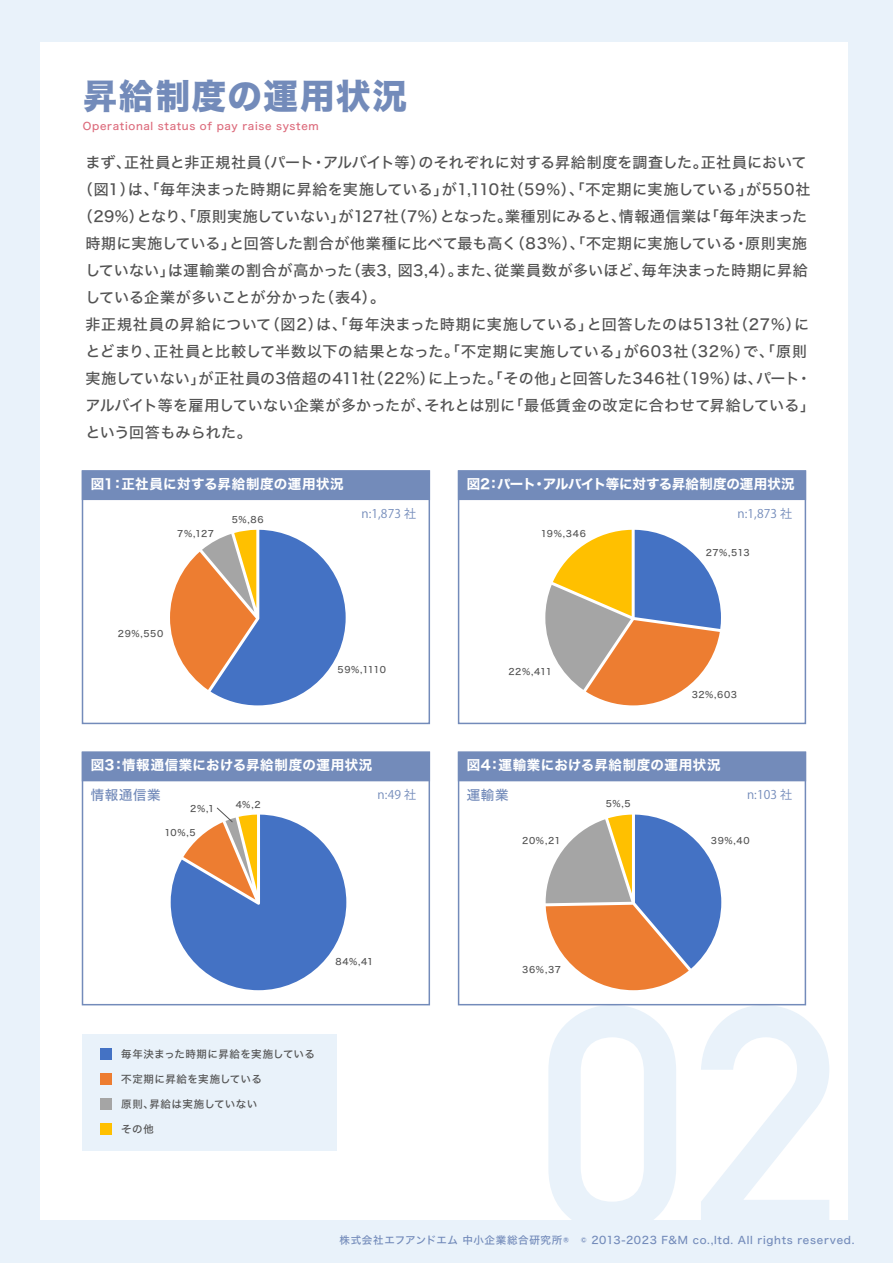
<style>
.page{position:relative;width:893px;height:1263px;background:#e9f2fa}
.page>*{position:absolute;margin:0;border:0;box-sizing:border-box;transform-origin:0 0}
.t1{font:700 316.35px "DIN Alternate";color:#e9f2fa}
.t2{font:34.5px "Hiragino Sans W8";letter-spacing:.045em;color:#738bba}
.t3{font:15px "Hiragino Sans W5";letter-spacing:.015em;color:#525252}
.t4{font:13.5px "Hiragino Sans W7";letter-spacing:.04em;color:#fff}
.t5{font:13.5px "Hiragino Sans W7";letter-spacing:-.01em;color:#fff}
.t6{font:13.5px "Hiragino Sans W7";letter-spacing:.02em;color:#fff}
.t7{font:13.5px "Hiragino Sans W5";letter-spacing:.045em;color:#738bba}
.t8{font:12px "Koz Go Pr 6 N";letter-spacing:.01em;color:#738bba}
.t9{font:10.5px "Hiragino Sans W5";letter-spacing:.06em;color:#738bba}
.t10{font:10.5px "Hiragino Sans W5";letter-spacing:.04em;color:#525252}
.t11{font:10.5px "Hiragino Sans W5";letter-spacing:.065em;color:#dc6a7b}
.t12{font:9px "Hiragino Sans W5";letter-spacing:.055em;color:#525252}
</style>
<div class="page">
<div style="left:40px;top:42px;width:808px;height:1177px;background:#fff"></div>
<div style="left:82px;top:1034px;width:255px;height:117px;background:#e9f2fa"></div>
<div style="left:101px;top:1049px;width:11px;height:11px;background:#4472c4"></div>
<div style="left:101px;top:1074px;width:11px;height:11px;background:#ed7d31"></div>
<div style="left:101px;top:1098px;width:11px;height:12px;background:#a5a5a5"></div>
<div style="left:101px;top:1123px;width:11px;height:11px;background:#ffc000"></div>
<div style="left:82px;top:470px;width:348px;height:254px;border:2px solid #738bba"></div>
<div style="left:82px;top:470px;width:348px;height:30px;background:#738bba;border:2px solid #738bba"></div>
<div style="left:458px;top:470px;width:348px;height:254px;border:2px solid #738bba"></div>
<div style="left:458px;top:470px;width:348px;height:30px;background:#738bba;border:2px solid #738bba"></div>
<div style="left:82px;top:752px;width:348px;height:253px;border:2px solid #738bba"></div>
<div style="left:82px;top:752px;width:348px;height:29px;background:#738bba"></div>
<div style="left:458px;top:752px;width:348px;height:253px;border:2px solid #738bba"></div>
<div style="left:458px;top:752px;width:348px;height:29px;background:#738bba"></div>
<svg style="left:170px;top:530px;width:176px;height:175px"></svg>
<svg style="left:545px;top:530px;width:176px;height:175px"></svg>
<svg style="left:171px;top:807px;width:175px;height:183px"></svg>
<svg style="left:546px;top:815px;width:175px;height:175px"></svg>
<h2 class="t2" style="left:83px;top:77px;width:326px">昇給制度の運用状況</h2>
<p class="t11" style="left:83px;top:117px;width:237px">Operational status of pay raise system</p>
<p class="t3" style="left:85px;top:149px;width:723px">まず、正社員と非正規社員（パート・アルバイト等）のそれぞれに対する昇給制度を調査した。正社員において</p>
<p class="t3" style="left:78px;top:176px;width:734px">（図1）は、「毎年決まった時期に昇給を実施している」が1,110社（59%）、「不定期に実施している」が550社</p>
<p class="t3" style="left:78px;top:203px;width:731px">（29%）となり、「原則実施していない」が127社（7%）となった。業種別にみると、情報通信業は「毎年決まった</p>
<p class="t3" style="left:85px;top:230px;width:723px">時期に実施している」と回答した割合が他業種に比べて最も高く（83%）、「不定期に実施している・原則実施</p>
<p class="t3" style="left:85px;top:257px;width:724px">していない」は運輸業の割合が高かった（表3, 図3,4）。また、従業員数が多いほど、毎年決まった時期に昇給</p>
<p class="t3" style="left:85px;top:284px;width:301px">している企業が多いことが分かった（表4）。</p>
<p class="t3" style="left:85px;top:311px;width:725px">非正規社員の昇給について（図2）は、「毎年決まった時期に実施している」と回答したのは513社（27%）に</p>
<p class="t3" style="left:85px;top:338px;width:723px">とどまり、正社員と比較して半数以下の結果となった。「不定期に実施している」が603社（32%）で、「原則</p>
<p class="t3" style="left:85px;top:365px;width:727px">実施していない」が正社員の3倍超の411社（22%）に上った。「その他」と回答した346社（19%）は、パート・</p>
<p class="t3" style="left:85px;top:392px;width:731px">アルバイト等を雇用していない企業が多かったが、それとは別に「最低賃金の改定に合わせて昇給している」</p>
<p class="t3" style="left:85px;top:419px;width:168px">という回答もみられた。</p>
<p class="t6" style="left:91px;top:473px;width:255px">図1：正社員に対する昇給制度の運用状況</p>
<p class="t12" style="left:177px;top:525px;width:38px">7%,127</p>
<p class="t12" style="left:232px;top:511px;width:33px">5%,86</p>
<p class="t8" style="left:361px;top:507px;width:56px">n:1,873 社</p>
<p class="t12" style="left:118px;top:625px;width:47px">29%,550</p>
<p class="t12" style="left:338px;top:662px;width:50px">59%,1110</p>
<p class="t4" style="left:91px;top:755px;width:283px">図3：情報通信業における昇給制度の運用状況</p>
<p class="t7" style="left:91px;top:783px;width:72px">情報通信業</p>
<p class="t8" style="left:378px;top:788px;width:40px">n:49 社</p>
<p class="t12" style="left:236px;top:796px;width:26px">4%,2</p>
<p class="t12" style="left:190px;top:800px;width:26px">2%,1</p>
<p class="t12" style="left:164px;top:825px;width:33px">10%,5</p>
<p class="t12" style="left:335px;top:953px;width:39px">84%,41</p>
<p class="t5" style="left:467px;top:473px;width:329px">図2：パート・アルバイト等に対する昇給制度の運用状況</p>
<p class="t8" style="left:737px;top:507px;width:56px">n:1,873 社</p>
<p class="t12" style="left:541px;top:525px;width:47px">19%,346</p>
<p class="t12" style="left:508px;top:664px;width:45px">22%,411</p>
<p class="t12" style="left:706px;top:545px;width:45px">27%,513</p>
<p class="t12" style="left:692px;top:687px;width:47px">32%,603</p>
<p class="t4" style="left:467px;top:755px;width:255px">図4：運輸業における昇給制度の運用状況</p>
<p class="t7" style="left:467px;top:783px;width:43px">運輸業</p>
<p class="t8" style="left:747px;top:788px;width:47px">n:103 社</p>
<p class="t12" style="left:606px;top:796px;width:26px">5%,5</p>
<p class="t12" style="left:522px;top:832px;width:40px">20%,21</p>
<p class="t12" style="left:522px;top:961px;width:40px">36%,37</p>
<p class="t12" style="left:711px;top:833px;width:40px">39%,40</p>
<p class="t10" style="left:121px;top:1045px;width:195px">毎年決まった時期に昇給を実施している</p>
<p class="t10" style="left:121px;top:1070px;width:142px">不定期に昇給を実施している</p>
<p class="t10" style="left:121px;top:1094px;width:137px">原則、昇給は実施していない</p>
<p class="t10" style="left:121px;top:1119px;width:34px">その他</p>
<h1 class="t1" style="left:536px;top:880px;width:308px">02</h1>
<p class="t9" style="left:340px;top:1231px;width:516px">株式会社エフアンドエム 中小企業総合研究所®　© 2013-2023 F&amp;M co.,ltd. All rights reserved.</p>
</div>
